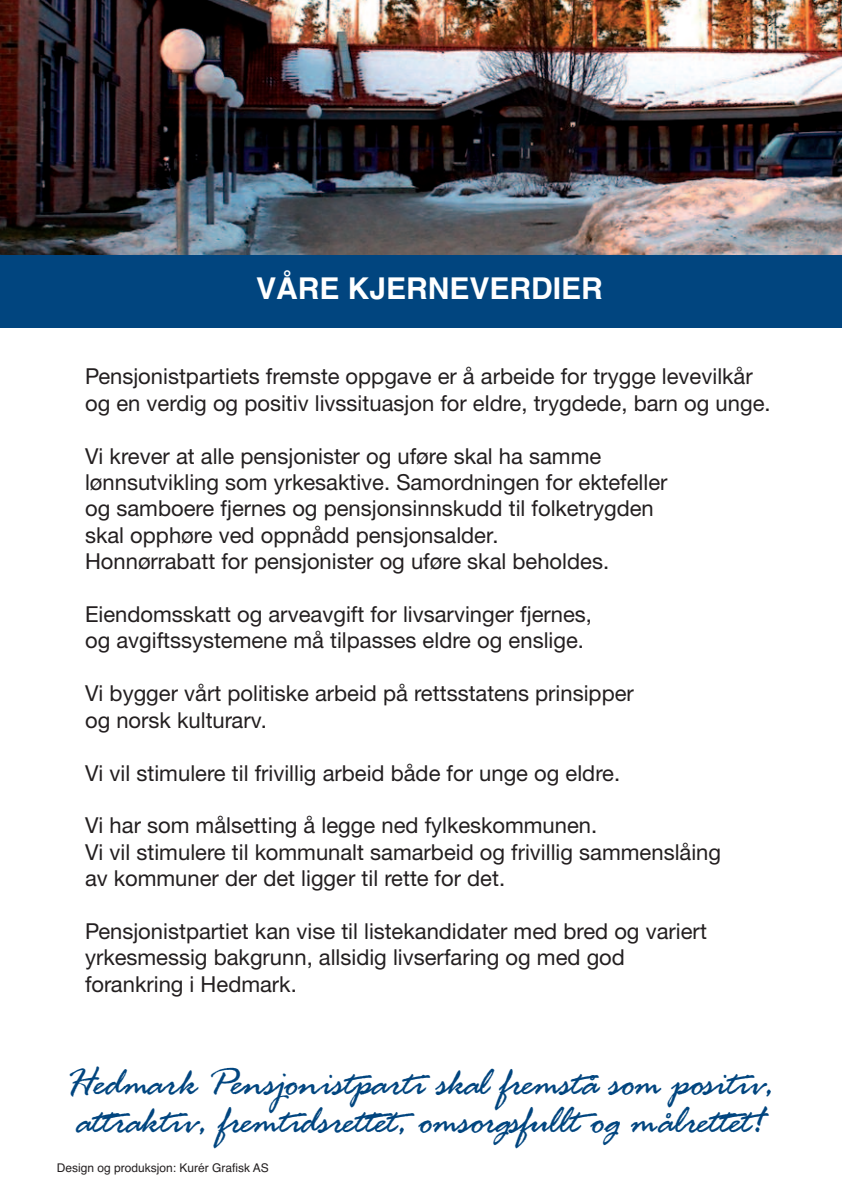
<style>
.page{position:relative;width:842px;height:1191px;background:#fff}
.page>*{position:absolute;margin:0;border:0;box-sizing:border-box;transform-origin:0 0}
.t1{font:42px/38px "Rage Italic Plain";color:#01457f}
.t2{font:700 30px "Helvetica";color:#fff}
.t3{font:22px/26.4px "Helvetica Neue LTW1 G";color:#231f20}
.t4{font:12px "Helvetica";color:#231f20}
</style>
<div class="page">
<img style="left:0;top:0;width:842px;height:255px">
<div style="left:0;top:255px;width:842px;height:73px;background:#01457f"></div>
<h2 class="t2" style="left:256px;top:271px;width:348px">VÅRE KJERNEVERDIER</h2>
<p class="t3" style="left:85px;top:365px;width:687px">Pensjonistpartiets fremste oppgave er å arbeide for trygge levevilkår og en verdig og positiv livssituasjon for eldre, trygdede, barn og unge.</p>
<p class="t3" style="left:85px;top:445px;width:584px">Vi krever at alle pensjonister og uføre skal ha samme lønnsutvikling som yrkesaktive. Samordningen for ektefeller og samboere fjernes og pensjonsinnskudd til folketrygden skal opphøre ved oppnådd pensjonsalder.<br>Honnørrabatt for pensjonister og uføre skal beholdes.</p>
<p class="t3" style="left:85px;top:603px;width:508px">Eiendomsskatt og arveavgift for livsarvinger fjernes, og avgiftssystemene må tilpasses eldre og enslige.</p>
<p class="t3" style="left:85px;top:682px;width:550px">Vi bygger vårt politiske arbeid på rettsstatens prinsipper og norsk kulturarv.</p>
<p class="t3" style="left:85px;top:761px;width:537px">Vi vil stimulere til frivillig arbeid både for unge og eldre.</p>
<p class="t3" style="left:85px;top:814px;width:637px">Vi har som målsetting å legge ned fylkeskommunen.<br>Vi vil stimulere til kommunalt samarbeid og frivillig sammenslåing av kommuner der det ligger til rette for det.</p>
<p class="t3" style="left:85px;top:920px;width:623px">Pensjonistpartiet kan vise til listekandidater med bred og variert yrkesmessig bakgrunn, allsidig livserfaring og med god forankring i Hedmark.</p>
<h1 class="t1" style="left:65px;top:1071px;width:711px">Hedmark Pensjonistparti skal fremstå som positiv, attraktiv, fremtidsrettet, omsorgsfullt og målrettet!</h1>
<p class="t4" style="left:57px;top:1160px;width:214px">Design og produksjon: Kurér Grafisk AS</p>
</div>
